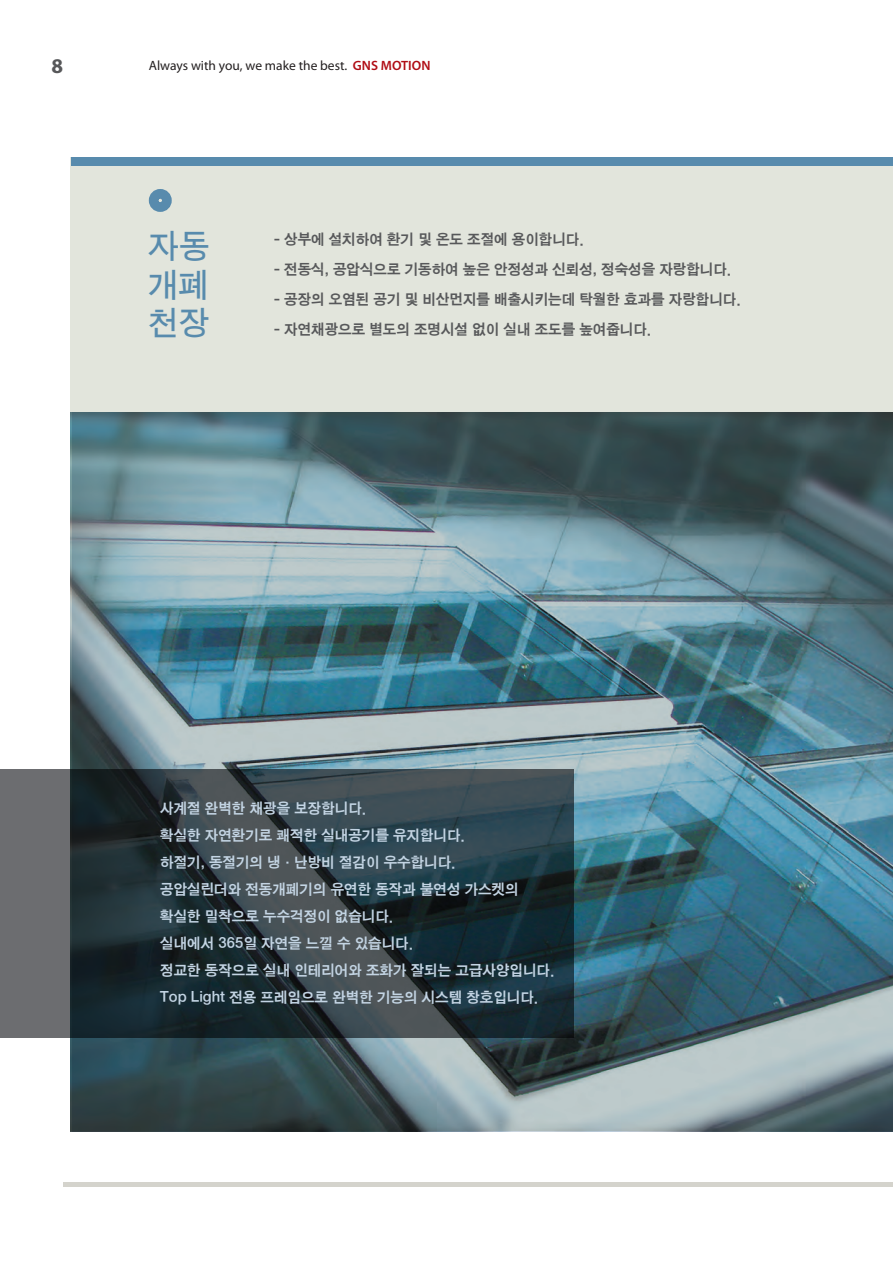
<style>
.page{position:relative;width:893px;height:1263px;background:#fff}
.page>*{position:absolute;margin:0;border:0;box-sizing:border-box;transform-origin:0 0}
.t1{font:33.75px "Sand Tg";color:#588bad}
.t2{font:700 21px "Myriad Pro";color:#57585a}
.ÙÅÁ_Û{font:15px/27px "Sand Kg";color:#c3d4e3}
.ÙÅÁ_Û-2{font:15px "Sand Kg";color:#57585a}
.t3{font:13.5px "Myriad Pro";color:#231f20}
.s1{font-weight:600;color:#b00d15}
</style>
<div class="page">
<div style="left:70px;top:157px;width:823px;height:974px;background:#e2e5dc"></div>
<hr style="left:64px;top:1182px;width:829px;height:4px;background:#d4d3cc">
<img style="left:70px;top:412px;width:823px;height:719px">
<svg style="left:0;top:769px;width:574px;height:269px;background:#303e44"></svg>
<div style="left:71px;top:157px;width:822px;height:9px;background:#588bad"></div>
<div style="left:149px;top:189px;width:23px;height:23px;border:10px solid #588bad;border-radius:50%"></div>
<p class="t2" style="left:52px;top:52px;width:13px">8</p>
<p class="t3" style="left:149px;top:57px;width:283px">Always with you, we make the best. <span class="s1">GNS MOTION</span></p>
<p class="t1" style="left:149px;top:230px;width:62px">자동</p>
<p class="t1" style="left:149px;top:268px;width:62px">개폐</p>
<p class="t1" style="left:149px;top:307px;width:62px">천장</p>
<p class="ÙÅÁ_Û-2" style="left:274px;top:231px;width:311px">- 상부에 설치하여 환기 및 온도 조절에 용이합니다.</p>
<p class="ÙÅÁ_Û-2" style="left:274px;top:261px;width:458px">- 전동식, 공압식으로 기동하여 높은 안정성과 신뢰성, 정숙성을 자랑합니다.</p>
<p class="ÙÅÁ_Û-2" style="left:274px;top:291px;width:468px">- 공장의 오염된 공기 및 비산먼지를 배출시키는데 탁월한 효과를 자랑합니다.</p>
<p class="ÙÅÁ_Û-2" style="left:274px;top:321px;width:378px">- 자연채광으로 별도의 조명시설 없이 실내 조도를 높여줍니다.</p>
<p class="ÙÅÁ_Û" style="left:160px;top:795px;width:207px">사계절 완벽한 채광을 보장합니다.</p>
<p class="ÙÅÁ_Û" style="left:160px;top:822px;width:306px">확실한 자연환기로 쾌적한 실내공기를 유지합니다.</p>
<p class="ÙÅÁ_Û" style="left:160px;top:849px;width:297px">하절기, 동절기의 냉·난방비 절감이 우수합니다.</p>
<p class="ÙÅÁ_Û" style="left:160px;top:876px;width:360px">공압실린더와 전동개폐기의 유연한 동작과 불연성 가스켓의 확실한 밀착으로 누수걱정이 없습니다.</p>
<p class="ÙÅÁ_Û" style="left:160px;top:930px;width:254px">실내에서 365일 자연을 느낄 수 있습니다.</p>
<p class="ÙÅÁ_Û" style="left:160px;top:957px;width:395px">정교한 동작으로 실내 인테리어와 조화가 잘되는 고급사양입니다.</p>
<p class="ÙÅÁ_Û" style="left:160px;top:984px;width:379px">Top Light 전용 프레임으로 완벽한 기능의 시스템 창호입니다.</p>
</div>
